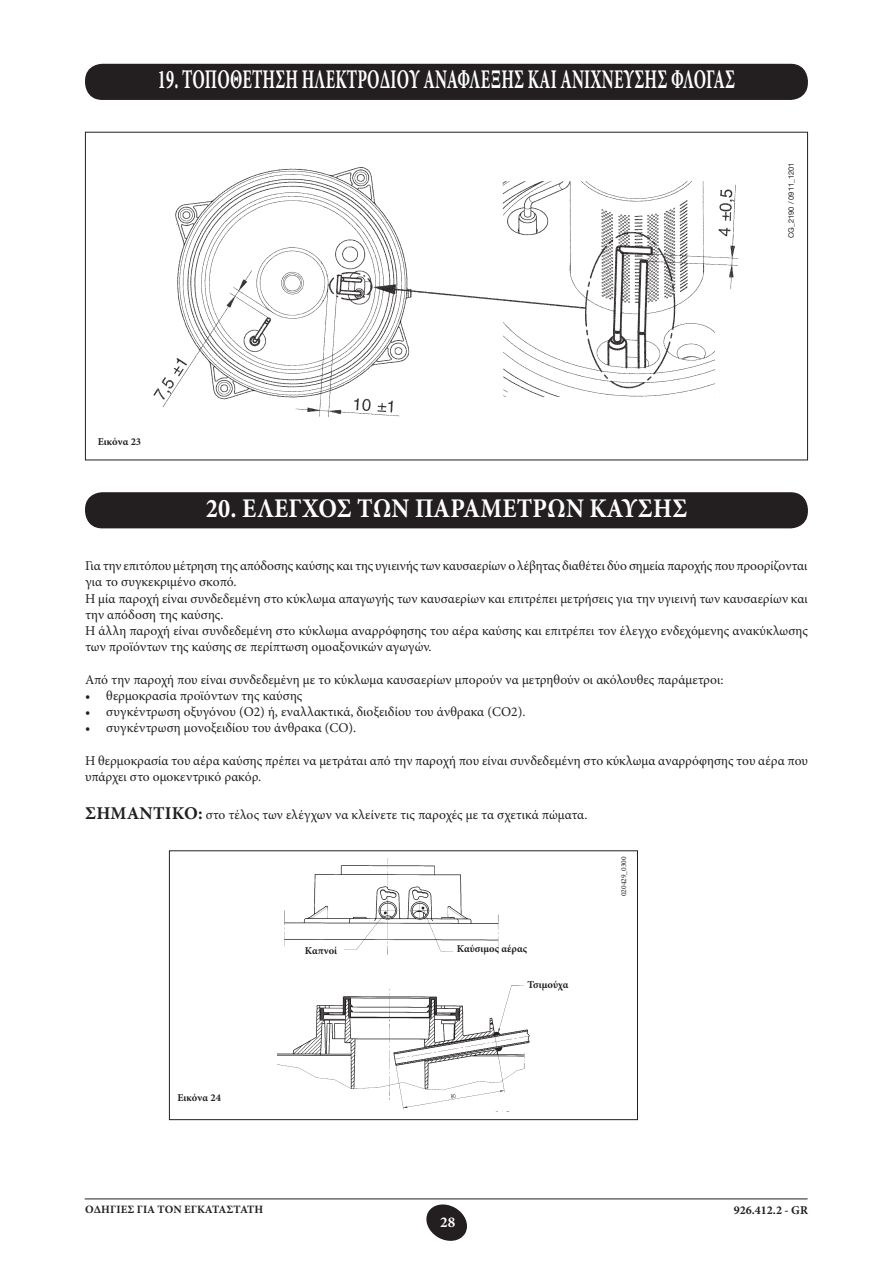
<style>
.page{position:relative;width:893px;height:1263px;background:#fff}
.page>*{position:absolute;margin:0;border:0;box-sizing:border-box;transform-origin:0 0}
.capitolo{font:700 27px "Minion Pro";letter-spacing:.01em;color:#fff;scale:.6 1}
.capitolo-2{font:700 27px "Minion Pro";letter-spacing:.01em;color:#fff;scale:.9 1}
.t1{font:700 15px "Minion Pro";color:#fff}
.testo{font:13.5px/16.2px "Minion Pro";color:#231f20}
.rientri{font:13.5px "Minion Pro";color:#231f20}
.t2{font:700 12px "Minion Pro";color:#231f20}
.t3{font:700 11.25px "Minion Pro";letter-spacing:.005em;color:#231f20}
.testo-2{font:700 10.5px "Minion Pro";color:#231f20}
._05_destra{font:7.5px "Helvetica Neue LT Std";color:#231f20}
.t4{font:7.5px "Minion Pro";color:#231f20}
.s1{font-weight:700;font-size:18px}
</style>
<div class="page">
<svg style="left:426px;top:1204px;width:41px;height:37px"></svg>
<hr style="left:85px;top:1198px;width:723px;height:1px;background:#231f20">
<div style="left:169px;top:850px;width:469px;height:270px;border:1px solid #231f20"></div>
<img style="left:277px;top:858px;width:252px;height:252px">
<div style="left:86px;top:65px;width:721px;height:34px;background:#231f20;border-radius:16px"></div>
<div style="left:85px;top:64px;width:723px;height:36px;border:2px solid #231f20;border-radius:16px"></div>
<div style="left:86px;top:493px;width:721px;height:35px;background:#231f20;border-radius:16px"></div>
<div style="left:85px;top:492px;width:723px;height:36px;border:2px solid #231f20;border-radius:16px"></div>
<img style="left:153px;top:167px;width:585px;height:250px">
<p class="capitolo" style="left:158px;top:60px;width:963px">19. ΤΟΠΟΘΕΤΗΣΗ ΗΛΕΚΤΡΟΔΙΟΥ ΑΝΑΦΛΕΞΗΣ ΚΑΙ ΑΝΙΧΝΕΥΣΗΣ ΦΛΟΓΑΣ</p>
<p class="_05_destra" style="left:787px;top:238px;width:77px;rotate:-90deg">CG_2190 / 0911_1201</p>
<p class="testo-2" style="left:98px;top:434px;width:45px">Εικόνα 23</p>
<p class="capitolo-2" style="left:206px;top:489px;width:536px">20. ΕΛΕΓΧΟΣ ΤΩΝ ΠΑΡΑΜΕΤΡΩΝ ΚΑΥΣΗΣ</p>
<p class="testo" style="left:85px;top:558px;width:724px">Για την επιτόπου μέτρηση της απόδοσης καύσης και της υγιεινής των καυσαερίων ο λέβητας διαθέτει δύο σημεία παροχής που προορίζονται για το συγκεκριμένο σκοπό.</p>
<p class="testo" style="left:85px;top:590px;width:724px">Η μία παροχή είναι συνδεδεμένη στο κύκλωμα απαγωγής των καυσαερίων και επιτρέπει μετρήσεις για την υγιεινή των καυσαερίων και την απόδοση της καύσης.</p>
<p class="testo" style="left:85px;top:622px;width:724px">Η άλλη παροχή είναι συνδεδεμένη στο κύκλωμα αναρρόφησης του αέρα καύσης και επιτρέπει τον έλεγχο ενδεχόμενης ανακύκλωσης των προϊόντων της καύσης σε περίπτωση ομοαξονικών αγωγών.</p>
<p class="testo" style="left:85px;top:671px;width:640px">Από την παροχή που είναι συνδεδεμένη με το κύκλωμα καυσαερίων μπορούν να μετρηθούν οι ακόλουθες παράμετροι:</p>
<p class="rientri" style="left:85px;top:686px;width:219px">• θερμοκρασία προϊόντων της καύσης</p>
<p class="rientri" style="left:85px;top:702px;width:442px">• συγκέντρωση οξυγόνου (Ο2) ή, εναλλακτικά, διοξειδίου του άνθρακα (CO2).</p>
<p class="rientri" style="left:85px;top:719px;width:273px">• συγκέντρωση μονοξειδίου του άνθρακα (CO).</p>
<p class="testo" style="left:85px;top:752px;width:724px">Η θερμοκρασία του αέρα καύσης πρέπει να μετράται από την παροχή που είναι συνδεδεμένη στο κύκλωμα αναρρόφησης του αέρα που υπάρχει στο ομοκεντρικό ρακόρ.</p>
<p class="testo" style="left:85px;top:806px;width:504px"><span class="s1">ΣΗΜΑΝΤΙΚΌ:</span> στο τέλος των ελέγχων να κλείνετε τις παροχές με τα σχετικά πώματα.</p>
<p class="testo-2" style="left:178px;top:1090px;width:45px">Εικόνα 24</p>
<p class="testo-2" style="left:305px;top:943px;width:34px">Καπνοί</p>
<p class="testo-2" style="left:457px;top:941px;width:72px">Καύσιμος αέρας</p>
<p class="testo-2" style="left:528px;top:978px;width:42px">Τσιμούχα</p>
<p class="t4" style="left:619px;top:896px;width:41px;rotate:-90deg">020429_0300</p>
<p class="t3" style="left:85px;top:1201px;width:180px">ΟΔΗΓΙΕΣ ΓΙΑ ΤΟΝ ΕΓΚΑΤΑΣΤΑΤΗ</p>
<p class="t2" style="left:734px;top:1201px;width:76px">926.412.2 - GR</p>
<p class="t1" style="left:440px;top:1211px;width:16px">28</p>
</div>
